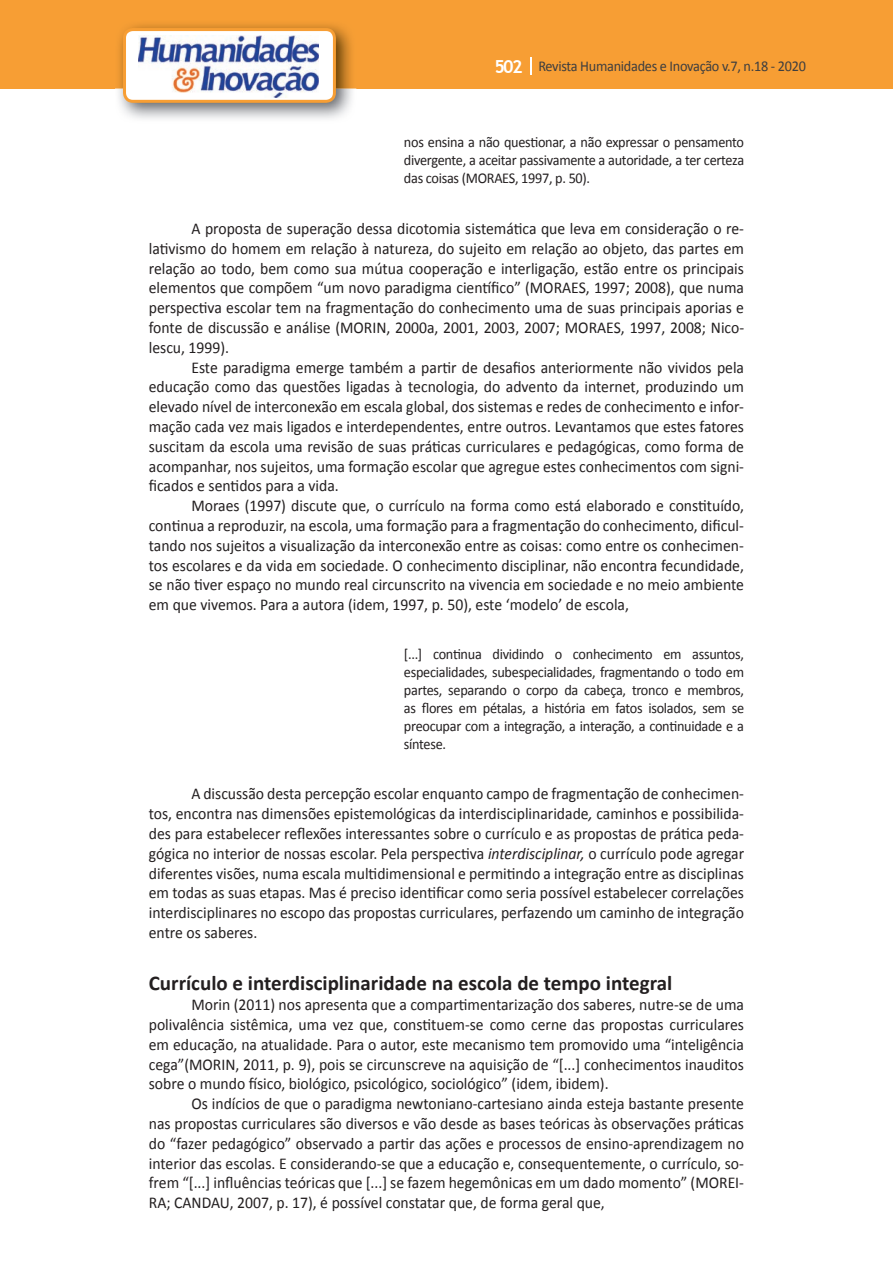
<style>
.page{position:relative;width:893px;height:1263px;background:#fff}
.page>*{position:absolute;margin:0;border:0;box-sizing:border-box;transform-origin:0 0}
.t1{font:700 21px "Calibri";color:#231f20}
.t2{font:16.5px/19.8px "Calibri";color:#231f20;text-align:justify;scale:.95 1}
.t3{font:15px/18px "Calibri";letter-spacing:-.02em;color:#231f20;text-align:justify;scale:.95 1}
.t4{font:15px "Calibri";letter-spacing:-.02em;color:#3e3e3f;scale:.95 1}
.s1{font-family:"Trebuchet MS";font-weight:700;font-size:18px;color:#fff}
.s2{font-style:italic}
</style>
<div class="page">
<div style="left:0;top:0;width:893px;height:88px;background:#f79e34"></div>
<svg style="left:530px;top:57px;width:2px;height:18px"></svg>
<img style="left:115px;top:24px;width:241px;height:95px">
<svg style="left:123px;top:28px;width:213px;height:75px"></svg>
<p class="t4" style="left:495px;top:57px;width:329px"><span class="s1">502</span> Revista Humanidades e Inovação v.7, n.18 - 2020</p>
<p class="t3" style="left:404px;top:133px;width:360px">nos ensina a não questionar, a não expressar o pensamento divergente, a aceitar passivamente a autoridade, a ter certeza das coisas (MORAES, 1997, p. 50).</p>
<p class="t2" style="left:149px;top:219px;width:628px;text-indent:43px">A proposta de superação dessa dicotomia sistemática que leva em consideração o re&shy;lativismo do homem em relação à natureza, do sujeito em relação ao objeto, das partes em relação ao todo, bem como sua mútua cooperação e interligação, estão entre os principais elementos que compõem “um novo paradigma científico” (MORAES, 1997; 2008), que numa perspectiva escolar tem na fragmentação do conhecimento uma de suas principais aporias e fonte de discussão e análise (MORIN, 2000a, 2001, 2003, 2007; MORAES, 1997, 2008; Nico&shy;lescu, 1999).</p>
<p class="t2" style="left:149px;top:357px;width:628px;text-indent:43px">Este paradigma emerge também a partir de desafios anteriormente não vividos pela educação como das questões ligadas à tecnologia, do advento da internet, produzindo um elevado nível de interconexão em escala global, dos sistemas e redes de conhecimento e infor&shy;mação cada vez mais ligados e interdependentes, entre outros. Levantamos que estes fatores suscitam da escola uma revisão de suas práticas curriculares e pedagógicas, como forma de acompanhar, nos sujeitos, uma formação escolar que agregue estes conhecimentos com signi&shy;ficados e sentidos para a vida.</p>
<p class="t2" style="left:149px;top:496px;width:628px;text-indent:43px">Moraes (1997) discute que, o currículo na forma como está elaborado e constituído, continua a reproduzir, na escola, uma formação para a fragmentação do conhecimento, dificul&shy;tando nos sujeitos a visualização da interconexão entre as coisas: como entre os conhecimen&shy;tos escolares e da vida em sociedade. O conhecimento disciplinar, não encontra fecundidade, se não tiver espaço no mundo real circunscrito na vivencia em sociedade e no meio ambiente em que vivemos. Para a autora (idem, 1997, p. 50), este ‘modelo’ de escola,</p>
<p class="t3" style="left:404px;top:645px;width:360px">[...] continua dividindo o conhecimento em assuntos, especialidades, subespecialidades, fragmentando o todo em partes, separando o corpo da cabeça, tronco e membros, as flores em pétalas, a história em fatos isolados, sem se preocupar com a integração, a interação, a continuidade e a síntese.</p>
<p class="t2" style="left:149px;top:784px;width:628px;text-indent:43px">A discussão desta percepção escolar enquanto campo de fragmentação de conhecimen&shy;tos, encontra nas dimensões epistemológicas da interdisciplinaridade<span class="s2">,</span> caminhos e possibilida&shy;des para estabelecer reflexões interessantes sobre o currículo e as propostas de prática peda&shy;gógica no interior de nossas escolar. Pela perspectiva <span class="s2">interdisciplinar,</span> o currículo pode agregar diferentes visões, numa escala multidimensional e permitindo a integração entre as disciplinas em todas as suas etapas. Mas é preciso identificar como seria possível estabelecer correlações interdisciplinares no escopo das propostas curriculares, perfazendo um caminho de integração entre os saberes.</p>
<p class="t1" style="left:149px;top:970px;width:525px">Currículo e interdisciplinaridade na escola de tempo integral</p>
<p class="t2" style="left:149px;top:995px;width:628px;text-indent:43px">Morin (2011) nos apresenta que a compartimentarização dos saberes, nutre-se de uma polivalência sistêmica, uma vez que, constituem-se como cerne das propostas curriculares em educação, na atualidade. Para o autor, este mecanismo tem promovido uma “inteligência cega”(MORIN, 2011, p. 9), pois se circunscreve na aquisição de “[...] conhecimentos inauditos sobre o mundo físico, biológico, psicológico, sociológico” (idem, ibidem).</p>
<p class="t2" style="left:149px;top:1094px;width:628px;text-indent:43px">Os indícios de que o paradigma newtoniano-cartesiano ainda esteja bastante presente nas propostas curriculares são diversos e vão desde as bases teóricas às observações práticas do “fazer pedagógico” observado a partir das ações e processos de ensino-aprendizagem no interior das escolas. E considerando-se que a educação e, consequentemente, o currículo, so&shy;frem “[...] influências teóricas que [...] se fazem hegemônicas em um dado momento” (MOREI-RA; CANDAU, 2007, p. 17), é possível constatar que, de forma geral que,</p>
</div>
